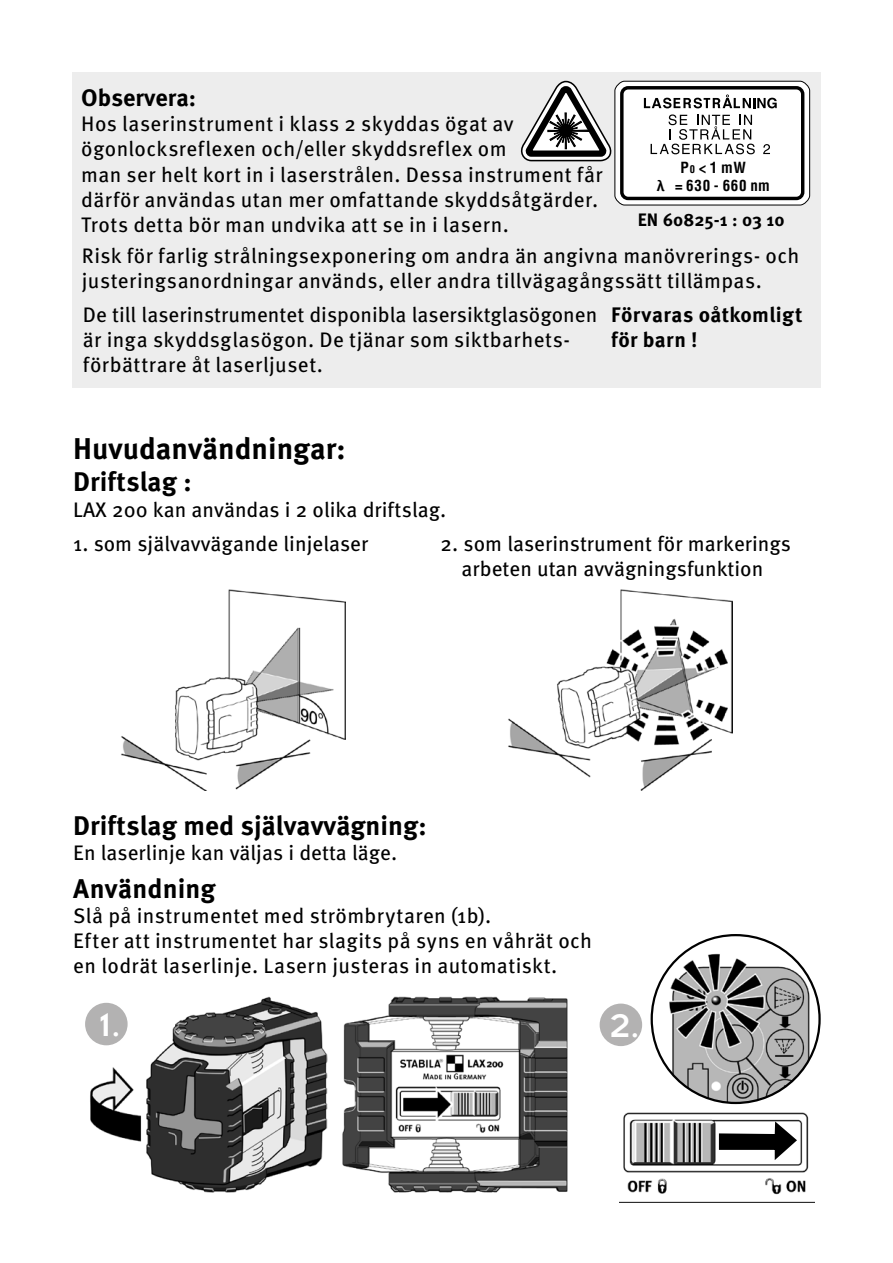
<style>
.page{position:relative;width:893px;height:1263px;background:#fff}
.page>*{position:absolute;margin:0;border:0;box-sizing:border-box;transform-origin:0 0}
.t1{font:36px "Insignia";color:#fff}
.t2{font:700 30px "Meta Pro";color:#000}
.t3{font:700 27px "Meta Pro";color:#000}
.t4{font:700 24px "Meta Pro";color:#000}
.t5{font:21px/25.2px "Meta Pro";letter-spacing:.015em;color:#000}
.t6{font:700 21px/25.2px "Meta Pro";letter-spacing:.015em;color:#000}
.t7{font:700 18px "Meta Pro";color:#000}
.t8{font:700 condensed 15px/18px "Helvetica";letter-spacing:.045em;color:#000;text-align:center}
.s1{font-size:10.5px}
.s2{font-family:"Meta Pro";font-stretch:normal}
</style>
<div class="page">
<div style="left:72px;top:72px;width:749px;height:316px;background:#ededed"></div>
<img style="left:668px;top:952px;width:143px;height:151px">
<img style="left:508px;top:590px;width:224px;height:201px">
<img style="left:121px;top:590px;width:224px;height:201px">
<img style="left:342px;top:996px;width:226px;height:197px">
<img style="left:619px;top:1112px;width:195px;height:91px">
<svg style="left:717px;top:1118px;width:82px;height:45px"></svg>
<div style="left:600px;top:1003px;width:42px;height:43px;background:#b3b2b2;border-radius:50%"></div>
<img style="left:89px;top:996px;width:238px;height:196px">
<div style="left:85px;top:1003px;width:43px;height:42px;background:#b3b2b2;border-radius:50%"></div>
<svg style="left:520px;top:80px;width:92px;height:82px"></svg>
<div style="left:615px;top:81px;width:195px;height:124px;background:#fff;border-radius:9px"></div>
<div style="left:614px;top:81px;width:196px;height:124px;border:1px solid #000;border-radius:9px"></div>
<div style="left:620px;top:86px;width:184px;height:114px;border:3px solid #000;border-radius:6px"></div>
<svg style="left:763px;top:144px;width:7px;height:10px"></svg>
<svg style="left:651px;top:114px;width:104px;height:40px"></svg>
<svg style="left:644px;top:94px;width:133px;height:14px"></svg>
<p class="t4" style="left:81px;top:79px;width:116px">Observera:</p>
<p class="t5" style="left:81px;top:110px;width:523px">Hos laserinstrument i klass 2 skyddas ögat av ögonlocksreflexen och/eller skyddsreflex om<br>man ser helt kort in i laserstrålen. Dessa instrument får därför användas utan mer omfattande skyddsåtgärder.<br>Trots detta bör man undvika att se in i lasern.</p>
<p class="t8" style="left:657px;top:158px;width:115px">P<span class="s1">0</span> &lt; 1 mW<br><span class="s2">λ</span> = 630 - 660 nm</p>
<p class="t7" style="left:638px;top:206px;width:148px">EN 60825-1 : 03 10</p>
<p class="t5" style="left:82px;top:242px;width:719px">Risk för farlig strålningsexponering om andra än angivna manövrerings- och justeringsanordningar används, eller andra tillvägagångssätt tillämpas.</p>
<p class="t5" style="left:83px;top:301px;width:516px">De till laserinstrumentet disponibla lasersiktglasögonen är inga skyddsglasögon. De tjänar som siktbarhets&shy;förbättrare åt laserljuset.</p>
<p class="t6" style="left:611px;top:301px;width:193px">Förvaras oåtkomligt för barn !</p>
<h2 class="t2" style="left:73px;top:425px;width:274px">Huvudanvändningar:</h2>
<p class="t3" style="left:73px;top:461px;width:120px">Driftslag :</p>
<p class="t5" style="left:73px;top:495px;width:374px">LAX 200 kan användas i 2 olika driftslag.</p>
<p class="t5" style="left:73px;top:530px;width:297px">1. som självavvägande linjelaser</p>
<p class="t5" style="left:441px;top:530px;width:352px;text-align:center">2. som laserinstrument för markerings arbeten utan avvägningsfunktion</p>
<p class="t3" style="left:73px;top:804px;width:355px">Driftslag med självavvägning:</p>
<p class="t5" style="left:73px;top:839px;width:325px">En laserlinje kan väljas i detta läge.</p>
<p class="t3" style="left:73px;top:867px;width:144px">Användning</p>
<p class="t5" style="left:73px;top:901px;width:520px">Slå på instrumentet med strömbrytaren (1b).<br>Efter att instrumentet har slagits på syns en våhrät och en lodrät laserlinje. Lasern justeras in automatiskt.</p>
<h1 class="t1" style="left:100px;top:1006px;width:23px">1.</h1>
<h1 class="t1" style="left:610px;top:1007px;width:31px">2.</h1>
</div>
